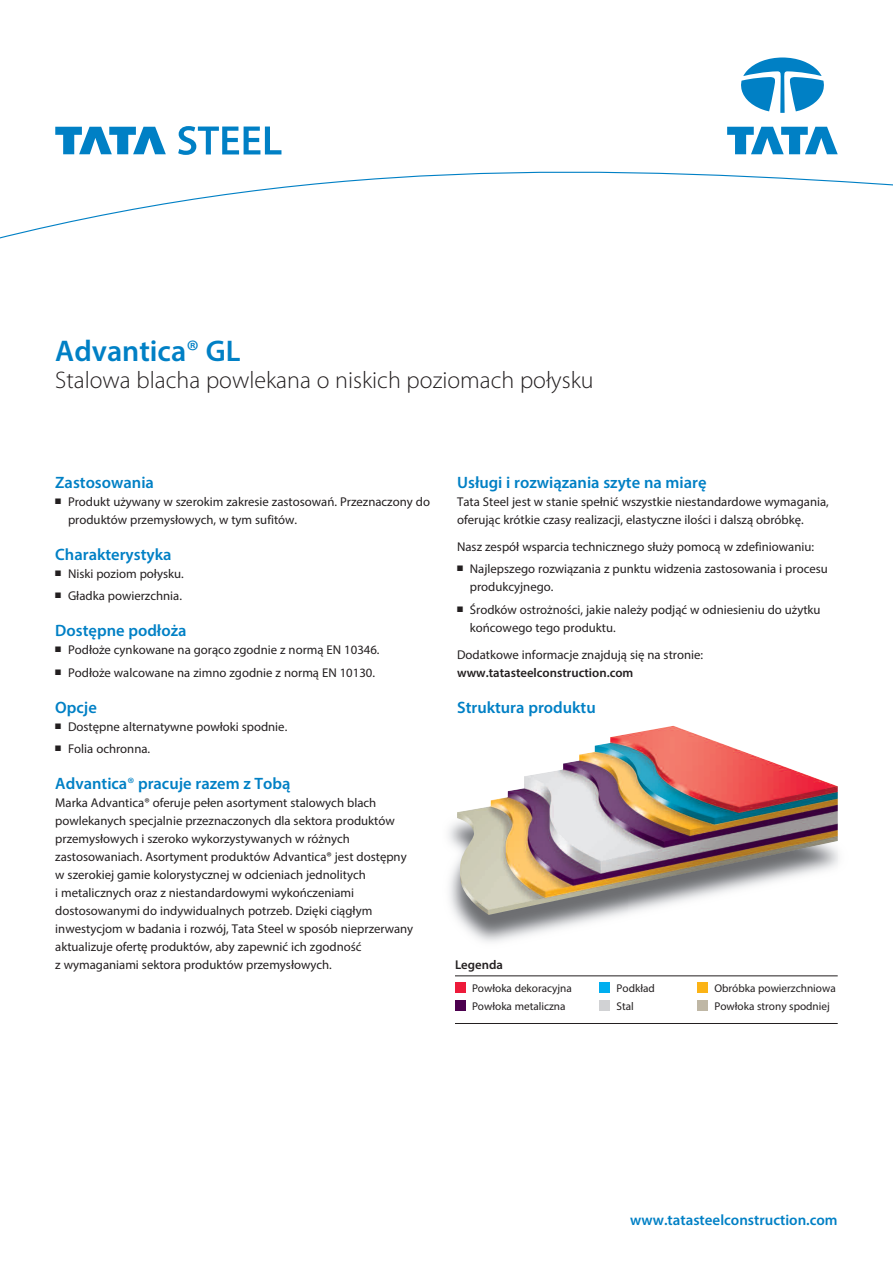
<style>
.page{position:relative;width:893px;height:1263px;background:#fff}
.page>*{position:absolute;margin:0;border:0;box-sizing:border-box;transform-origin:0 0}
.t1{font:600 30px "Myriad Pro";color:#0080c5}
.t2{font:300 24px "Myriad Pro";color:#231f20}
.t3{font:600 16.5px "Myriad Pro";color:#0080c5}
.t4{font:600 15px "Myriad Pro";color:#0080c5}
.t5{font:12.75px/18px "Myriad Pro";color:#231f20}
.t6{font:600 12.75px "Myriad Pro";color:#231f20}
.t7{font:11.25px "Myriad Pro";color:#231f20}
.s1{font-weight:400}
</style>
<div class="page">
<svg style="left:0;top:171px;width:893px;height:68px"></svg>
<svg style="left:741px;top:58px;width:83px;height:55px"></svg>
<svg style="left:727px;top:127px;width:111px;height:27px"></svg>
<svg style="left:55px;top:127px;width:111px;height:27px"></svg>
<svg style="left:178px;top:126px;width:103px;height:29px"></svg>
<img style="left:457px;top:726px;width:381px;height:189px">
<hr style="left:455px;top:975px;width:383px;height:1px;background:#231f20">
<hr style="left:455px;top:1023px;width:383px;height:1px;background:#231f20">
<div style="left:697px;top:1000px;width:11px;height:11px;background:#bfb7a5"></div>
<div style="left:600px;top:1000px;width:10px;height:11px;background:#d1d2d4"></div>
<div style="left:455px;top:1000px;width:11px;height:11px;background:#4c004e"></div>
<div style="left:600px;top:982px;width:10px;height:11px;background:#00aeef"></div>
<div style="left:697px;top:982px;width:11px;height:11px;background:#fbb316"></div>
<div style="left:455px;top:982px;width:11px;height:11px;background:#ed1a3a"></div>
<h1 class="t1" style="left:55px;top:340px;width:187px">Advantica<span class="s1">®</span> GL</h1>
<h2 class="t2" style="left:55px;top:371px;width:540px">Stalowa blacha powlekana o niskich poziomach połysku</h2>
<p class="t3" style="left:55px;top:476px;width:100px">Zastosowania</p>
<p class="t5" style="left:68px;top:493px;width:363px;text-indent:-13px">■ Produkt używany w szerokim zakresie zastosowań. Przeznaczony do produktów przemysłowych, w tym sufitów.</p>
<p class="t3" style="left:55px;top:548px;width:118px">Charakterystyka</p>
<p class="t5" style="left:55px;top:565px;width:130px">■ Niski poziom połysku.</p>
<p class="t5" style="left:55px;top:588px;width:128px">■ Gładka powierzchnia.</p>
<p class="t3" style="left:55px;top:624px;width:133px">Dostępne podłoża</p>
<p class="t5" style="left:55px;top:642px;width:326px">■ Podłoże cynkowane na gorąco zgodnie z normą EN 10346.</p>
<p class="t5" style="left:55px;top:664px;width:321px">■ Podłoże walcowane na zimno zgodnie z normą EN 10130.</p>
<p class="t3" style="left:55px;top:701px;width:43px">Opcje</p>
<p class="t5" style="left:55px;top:718px;width:234px">■ Dostępne alternatywne powłoki spodnie.</p>
<p class="t5" style="left:55px;top:741px;width:96px">■ Folia ochronna.</p>
<p class="t3" style="left:55px;top:777px;width:237px">Advantica<span class="s1">®</span> pracuje razem z Tobą</p>
<p class="t5" style="left:55px;top:795px;width:359px">Marka Advantica® oferuje pełen asortyment stalowych blach powlekanych specjalnie przeznaczonych dla sektora produktów przemysłowych i szeroko wykorzystywanych w różnych zastosowaniach. Asortyment produktów Advantica® jest dostępny w szerokiej gamie kolorystycznej w odcieniach jednolitych<br>i metalicznych oraz z niestandardowymi wykończeniami dostosowanymi do indywidualnych potrzeb. Dzięki ciągłym inwestycjom w badania i rozwój, Tata Steel w sposób nieprzerwany aktualizuje ofertę produktów, aby zapewnić ich zgodność<br>z wymaganiami sektora produktów przemysłowych.</p>
<p class="t3" style="left:457px;top:476px;width:251px">Usługi i rozwiązania szyte na miarę</p>
<p class="t5" style="left:457px;top:493px;width:373px">Tata Steel jest w stanie spełnić wszystkie niestandardowe wymagania, oferując krótkie czasy realizacji, elastyczne ilości i dalszą obróbkę.</p>
<p class="t5" style="left:457px;top:538px;width:358px">Nasz zespół wsparcia technicznego służy pomocą w zdefiniowaniu:</p>
<p class="t5" style="left:470px;top:561px;width:359px;text-indent:-13px">■ Najlepszego rozwiązania z punktu widzenia zastosowania i procesu produkcyjnego.</p>
<p class="t5" style="left:470px;top:601px;width:352px;text-indent:-13px">■ Środków ostrożności, jakie należy podjąć w odniesieniu do użytku końcowego tego produktu.</p>
<p class="t5" style="left:457px;top:646px;width:247px">Dodatkowe informacje znajdują się na stronie:</p>
<p class="t6" style="left:457px;top:667px;width:178px">www.tatasteelconstruction.com</p>
<p class="t3" style="left:457px;top:701px;width:140px">Struktura produktu</p>
<p class="t6" style="left:455px;top:960px;width:49px">Legenda</p>
<p class="t7" style="left:472px;top:983px;width:101px">Powłoka dekoracyjna</p>
<p class="t7" style="left:617px;top:983px;width:40px">Podkład</p>
<p class="t7" style="left:714px;top:983px;width:123px">Obróbka powierzchniowa</p>
<p class="t7" style="left:472px;top:1001px;width:95px">Powłoka metaliczna</p>
<p class="t7" style="left:617px;top:1001px;width:19px">Stal</p>
<p class="t7" style="left:714px;top:1001px;width:117px">Powłoka strony spodniej</p>
<p class="t4" style="left:630px;top:1215px;width:209px">www.tatasteelconstruction.com</p>
</div>
